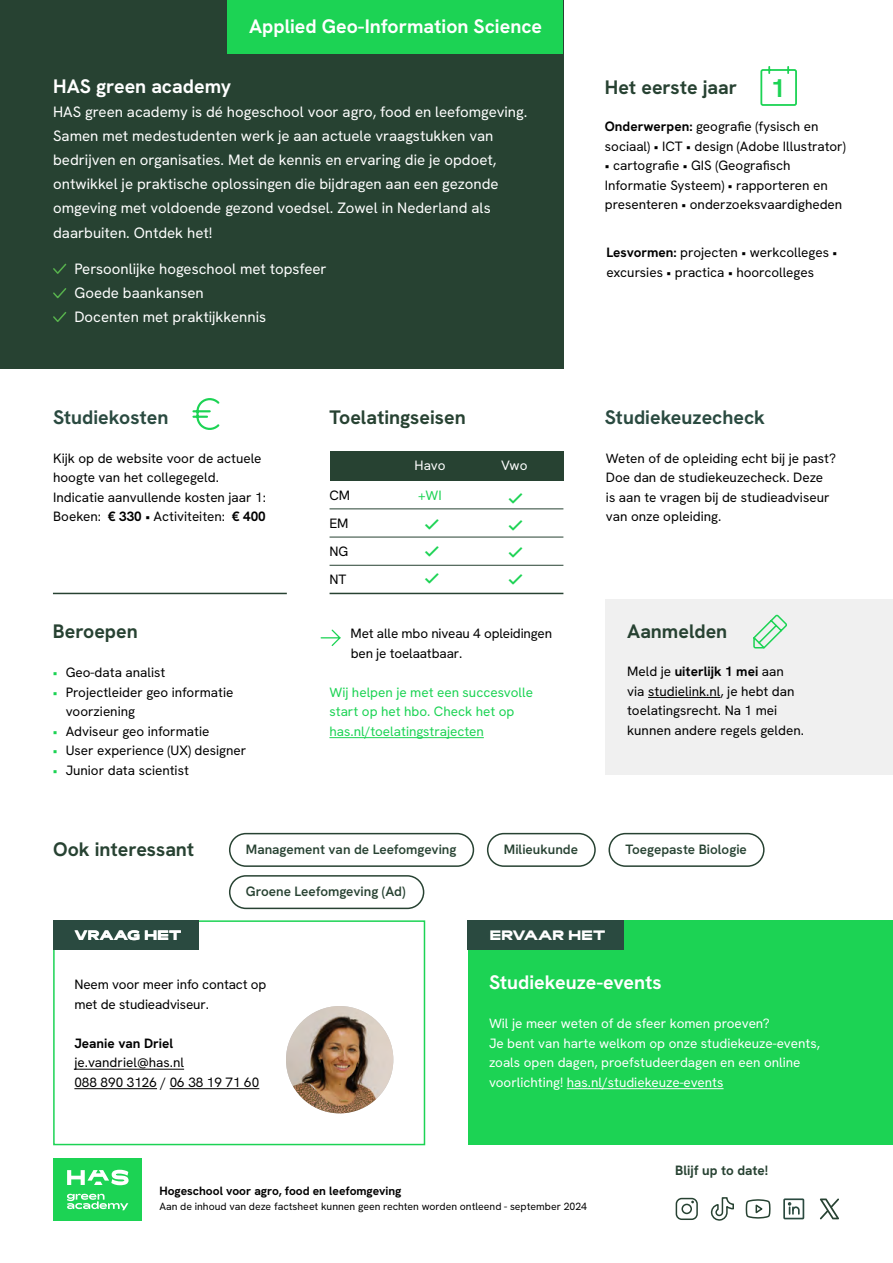
<style>
.page{position:relative;width:893px;height:1263px;background:#fff}
.page>*{position:absolute;margin:0;border:0;box-sizing:border-box;transform-origin:0 0}
.t1{font:700 25.5px "HK Grotesk";color:#1cd354}
.t2{font:700 19.5px "HK Grotesk";color:#fff}
.t3{font:700 19.5px "HK Grotesk";color:#274232}
.t4{font:700 19.5px "HK Grotesk";color:#2a4a40}
.t5{font:15px/24px "HK Grotesk";color:#fff}
.t6{font:15px/27px "Font Awesome 5 Pro";color:#1cd354;text-align:justify}
.t7{font:13.5px/19.5px "HK Grotesk";color:#000}
.t8{font:13.5px/19.5px "HK Grotesk";color:#fff}
.t9{font:13.5px/19.5px "HK Grotesk";color:#1cd354}
.t10{font:600 13.5px "HK Grotesk";color:#274232}
.t11{font:700 13.5px "HK Grotesk";color:#000}
.t12{font:700 13.5px "HK Grotesk";color:#274232}
.t13{font:700 13.35px "Rois";color:#fff}
.t14{font:700 12px "HK Grotesk";color:#000}
.t15{font:10.5px "HK Grotesk";color:#000}
.s1{font-weight:700}
.s2{color:#1cd354}
</style>
<div class="page">
<div style="left:53px;top:920px;width:372px;height:225px;border:2px solid #1cd354"></div>
<div style="left:53px;top:920px;width:146px;height:30px;background:#2a4a40"></div>
<svg style="left:192px;top:398px;width:28px;height:32px"></svg>
<div style="left:0;top:0;width:563px;height:369px;background:#274232"></div>
<svg style="left:53px;top:312px;width:14px;height:10px"></svg>
<svg style="left:53px;top:288px;width:14px;height:11px"></svg>
<svg style="left:53px;top:263px;width:14px;height:11px"></svg>
<div style="left:468px;top:920px;width:425px;height:225px;background:#1cd354"></div>
<div style="left:468px;top:920px;width:156px;height:30px;background:#2a4a40"></div>
<div style="left:53px;top:1158px;width:88px;height:63px;background:#1cd354"></div>
<svg style="left:67px;top:1194px;width:61px;height:16px"></svg>
<svg style="left:67px;top:1170px;width:62px;height:15px"></svg>
<hr style="left:329px;top:737px;width:155px;height:1px;background:#1cd354">
<svg style="left:320px;top:629px;width:21px;height:17px"></svg>
<hr style="left:53px;top:593px;width:234px;height:1px;background:#274232">
<div style="left:606px;top:599px;width:287px;height:175px;background:#f0f0f0"></div>
<svg style="left:753px;top:614px;width:34px;height:35px"></svg>
<div style="left:227px;top:0;width:336px;height:53px;background:#1cd354"></div>
<hr style="left:648px;top:697px;width:72px;height:1px;background:#000">
<hr style="left:567px;top:1088px;width:156px;height:1px;background:#fff">
<img style="left:286px;top:1006px;width:107px;height:107px;border-radius:54px">
<hr style="left:74px;top:1069px;width:110px;height:1px;background:#000">
<hr style="left:74px;top:1088px;width:83px;height:1px;background:#000">
<hr style="left:170px;top:1088px;width:89px;height:1px;background:#000">
<div style="left:229px;top:833px;width:245px;height:34px;border:2px solid #274232;border-radius:16px"></div>
<div style="left:229px;top:875px;width:195px;height:34px;border:2px solid #274232;border-radius:16px"></div>
<div style="left:487px;top:833px;width:109px;height:34px;border:2px solid #274232;border-radius:16px"></div>
<div style="left:608px;top:833px;width:157px;height:34px;border:2px solid #274232;border-radius:16px"></div>
<div style="left:330px;top:451px;width:233px;height:29px;background:#274232"></div>
<hr style="left:330px;top:509px;width:233px;height:1px;background:#274232">
<hr style="left:330px;top:565px;width:233px;height:1px;background:#274232">
<hr style="left:330px;top:537px;width:233px;height:1px;background:#274232">
<hr style="left:330px;top:593px;width:233px;height:1px;background:#274232">
<svg style="left:760px;top:66px;width:37px;height:40px"></svg>
<div style="left:681px;top:1204px;width:11px;height:10px;border:2px solid #274232;border-radius:50%"></div>
<div style="left:676px;top:1198px;width:22px;height:22px;border:2px solid #274232;border-radius:5px"></div>
<svg style="left:745px;top:1199px;width:26px;height:20px"></svg>
<div style="left:783px;top:1198px;width:21px;height:21px;border:2px solid #2a4a40"></div>
<svg style="left:788px;top:1202px;width:12px;height:13px"></svg>
<svg style="left:820px;top:1198px;width:19px;height:21px"></svg>
<svg style="left:711px;top:1197px;width:23px;height:23px"></svg>
<h2 class="t2" style="left:249px;top:14px;width:295px">Applied Geo-Information Science</h2>
<h2 class="t2" style="left:53px;top:73px;width:180px">HAS green academy</h2>
<p class="t5" style="left:53px;top:99px;width:476px">HAS green academy is dé hogeschool voor agro, food en leefomgeving.<br>Samen met medestudenten werk je aan actuele vraagstukken van bedrijven en organisaties. Met de kennis en ervaring die je opdoet, ontwikkel je praktische oplossingen die bijdragen aan een gezonde omgeving met voldoende gezond voedsel. Zowel in Nederland als</p>
<p class="t5" style="left:53px;top:220px;width:161px">daarbuiten. Ontdek het!</p>
<p class="t5" style="left:74px;top:256px;width:254px">Persoonlijke hogeschool met topsfeer<br>Goede baankansen<br>Docenten met praktijkkennis</p>
<h2 class="t3" style="left:605px;top:74px;width:134px">Het eerste jaar</h2>
<h1 class="t1" style="left:771px;top:72px;width:16px">1</h1>
<p class="t7" style="left:605px;top:117px;width:242px"><span class="s1">Onderwerpen:</span> geografie (fysisch en sociaal) • ICT • design (Adobe Illustrator)</p>
<p class="t7" style="left:605px;top:156px;width:239px">• cartografie • GIS (Geografisch<br>Informatie Systeem) • rapporteren en presenteren • onderzoeksvaardigheden</p>
<p class="t7" style="left:606px;top:243px;width:232px"><span class="s1">Lesvormen:</span> projecten • werkcolleges • excursies • practica • hoorcolleges</p>
<h2 class="t4" style="left:53px;top:404px;width:117px">Studiekosten</h2>
<h2 class="t4" style="left:605px;top:404px;width:162px">Studiekeuzecheck</h2>
<h2 class="t3" style="left:330px;top:404px;width:138px">Toelatingseisen</h2>
<p class="t7" style="left:53px;top:448px;width:214px">Kijk op de website voor de actuele hoogte van het collegegeld.<br>Indicatie aanvullende kosten jaar 1:<br>Boeken: <span class="s1">€ 330</span> • Activiteiten: <span class="s1">€ 400</span></p>
<h2 class="t3" style="left:53px;top:619px;width:86px">Beroepen</h2>
<p class="t7" style="left:53px;top:662px;width:114px"><span class="s2">•</span> Geo-data analist</p>
<p class="t7" style="left:66px;top:682px;width:169px;text-indent:-13px"><span class="s2">•</span> Projectleider geo informatie voorziening</p>
<p class="t7" style="left:53px;top:721px;width:158px"><span class="s2">•</span> Adviseur geo informatie</p>
<p class="t7" style="left:53px;top:740px;width:195px"><span class="s2">•</span> User experience (UX) designer</p>
<p class="t7" style="left:53px;top:760px;width:137px"><span class="s2">•</span> Junior data scientist</p>
<p class="t7" style="left:329px;top:481px;width:22px;line-height:27.8px">CM<br>EM<br>NG<br>NT</p>
<p class="t8" style="left:415px;top:455px;width:32px">Havo</p>
<p class="t8" style="left:501px;top:455px;width:28px">Vwo</p>
<p class="t9" style="left:418px;top:486px;width:25px">+WI</p>
<p class="t6" style="left:424px;top:511px;width:16px">★ ★ ★</p>
<p class="t6" style="left:508px;top:485px;width:16px">★ ★ ★ ★</p>
<p class="t7" style="left:350px;top:623px;width:203px">Met alle mbo niveau 4 opleidingen ben je toelaatbaar.</p>
<p class="t9" style="left:329px;top:682px;width:205px">Wij helpen je met een succesvolle start op het hbo. Check het op has.nl/toelatingstrajecten</p>
<p class="t7" style="left:606px;top:448px;width:232px">Weten of de opleiding echt bij je past?<br>Doe dan de studiekeuzecheck. Deze<br>is aan te vragen bij de studieadviseur van onze opleiding.</p>
<h2 class="t3" style="left:627px;top:619px;width:102px">Aanmelden</h2>
<p class="t7" style="left:627px;top:661px;width:178px">Meld je <span class="s1">uiterlijk 1 mei</span> aan via studielink.nl, je hebt dan toelatingsrecht. Na 1 mei kunnen andere regels gelden.</p>
<h2 class="t3" style="left:53px;top:836px;width:143px">Ook interessant</h2>
<p class="t10" style="left:246px;top:840px;width:212px">Management van de Leefomgeving</p>
<p class="t10" style="left:246px;top:883px;width:161px">Groene Leefomgeving (Ad)</p>
<p class="t10" style="left:504px;top:840px;width:76px">Milieukunde</p>
<p class="t10" style="left:625px;top:840px;width:123px">Toegepaste Biologie</p>
<p class="t13" style="left:74px;top:928px;width:109px">VRAAG HET</p>
<p class="t13" style="left:490px;top:928px;width:117px">ERVAAR HET</p>
<h2 class="t2" style="left:489px;top:970px;width:174px">Studiekeuze-events</h2>
<p class="t7" style="left:74px;top:974px;width:194px">Neem voor meer info contact op met de studieadviseur.</p>
<p class="t11" style="left:74px;top:1034px;width:100px">Jeanie van Driel</p>
<p class="t7" style="left:74px;top:1052px;width:186px">je.vandriel@has.nl<br>088 890 3126 / 06 38 19 71 60</p>
<p class="t8" style="left:489px;top:1013px;width:332px">Wil je meer weten of de sfeer komen proeven?<br>Je bent van harte welkom op onze studiekeuze-events, zoals open dagen, proefstudeerdagen en een online voorlichting! has.nl/studiekeuze-events</p>
<p class="t14" style="left:159px;top:1183px;width:244px">Hogeschool voor agro, food en leefomgeving</p>
<p class="t15" style="left:159px;top:1199px;width:429px">Aan de inhoud van deze factsheet kunnen geen rechten worden ontleend - september 2024</p>
<p class="t12" style="left:675px;top:1162px;width:95px">Blijf up to date!</p>
</div>
